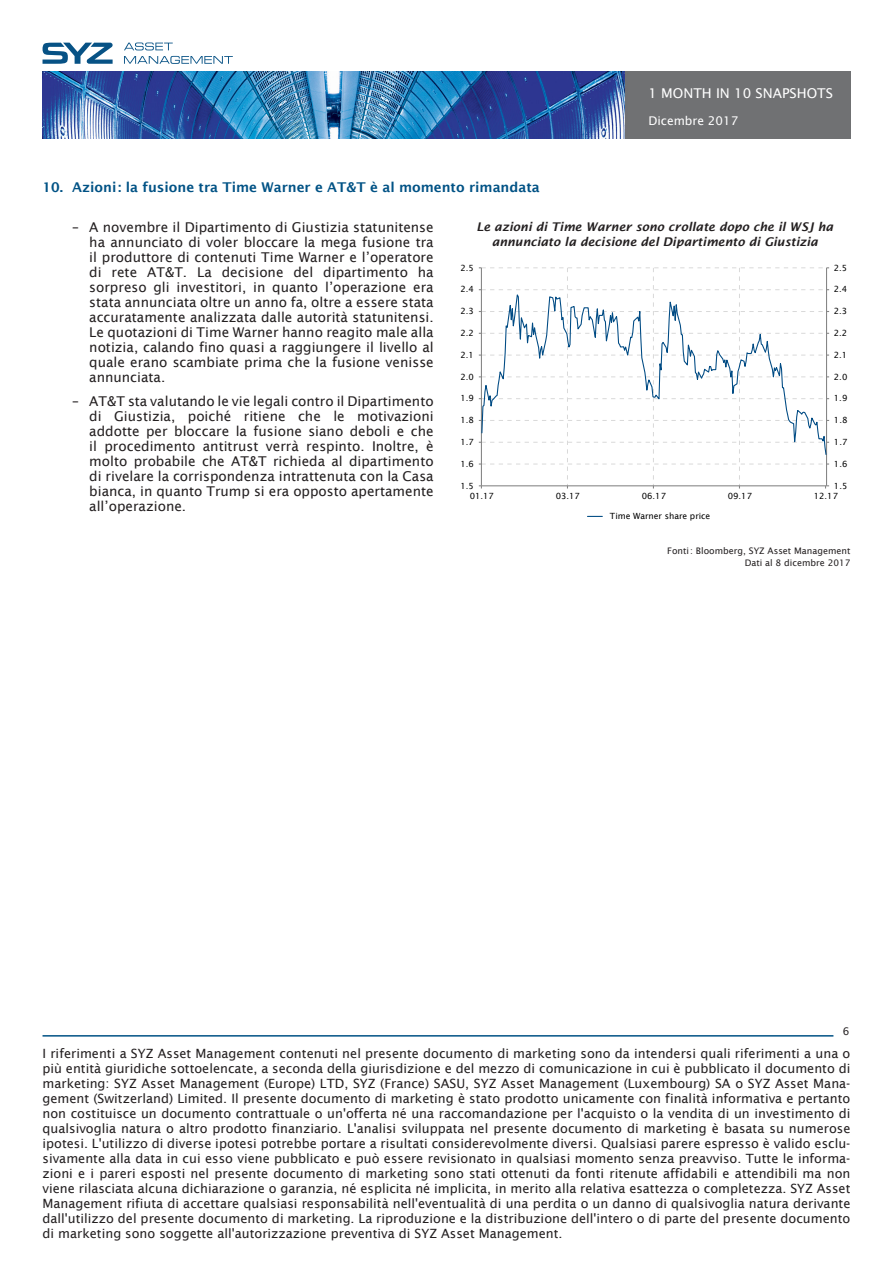
<style>
.page{position:relative;width:893px;height:1263px;background:#fff}
.page>*{position:absolute;margin:0;border:0;box-sizing:border-box;transform-origin:0 0}
.t1{font:13.5px/15px "Lucida Sans";color:#231f20;text-align:justify}
.t2{font:600 13.5px "Lucida Sans";color:#005285}
.t3{font:13.5px "Lucida Sans";color:#fff}
.t4{font:12.75px/15px "Lucida Sans";color:#231f20;text-align:justify}
.Graph_TITLES{font:italic 600 12px/15px "Lucida Sans";color:#231f20;text-align:center}
.t5{font:12px "Lucida Sans";color:#fff}
.PAGE_NUMBERING{font:10.5px "Lucida Sans";color:#231f20}
.Source_data{font:9px "Lucida Sans";color:#231f20}
.t6{font:8.55px "Lucida Sans";color:#000}
</style>
<div class="page">
<svg style="left:124px;top:43px;width:49px;height:7px"></svg>
<svg style="left:124px;top:56px;width:109px;height:8px"></svg>
<svg style="left:43px;top:43px;width:70px;height:21px"></svg>
<img style="left:43px;top:72px;width:807px;height:67px">
<hr style="left:43px;top:1035px;width:790px;height:1px;background:#005285">
<svg style="left:479px;top:267px;width:350px;height:221px"></svg>
<svg style="left:587px;top:516px;width:15px;height:1px"></svg>
<p class="t3" style="left:648px;top:85px;width:186px">1 MONTH IN 10 SNAPSHOTS</p>
<p class="t5" style="left:648px;top:114px;width:91px">Dicembre 2017</p>
<p class="t2" style="left:43px;top:180px;width:499px">10. Azioni: la fusione tra Time Warner e AT&amp;T è al momento rimandata</p>
<p class="t1" style="left:89px;top:220px;width:346px;text-indent:-17px">– A novembre il Dipartimento di Giustizia statunitense ha annunciato di voler bloccare la mega fusione tra il produttore di contenuti Time Warner e l’operatore di rete AT&amp;T. La decisione del dipartimento ha sorpreso gli investitori, in quanto l’operazione era stata annunciata oltre un anno fa, oltre a essere stata accuratamente analizzata dalle autorità statunitensi.<br>Le quotazioni di Time Warner hanno reagito male alla notizia, calando fino quasi a raggiungere il livello al quale erano scambiate prima che la fusione venisse annunciata.</p>
<p class="t1" style="left:89px;top:393px;width:346px;text-indent:-17px">– AT&amp;T sta valutando le vie legali contro il Dipartimento di Giustizia, poiché ritiene che le motivazioni addotte per bloccare la fusione siano deboli e che il procedimento antitrust verrà respinto. Inoltre, è molto probabile che AT&amp;T richieda al dipartimento di rivelare la corrispondenza intrattenuta con la Casa bianca, in quanto Trump si era opposto apertamente all’operazione.</p>
<p class="Graph_TITLES" style="left:476px;top:219px;width:358px">Le azioni di Time Warner sono crollate dopo che il WSJ ha annunciato la decisione del Dipartimento di Giustizia</p>
<p class="t6" style="left:460px;top:263px;width:15px">2.5</p>
<p class="t6" style="left:834px;top:263px;width:15px">2.5</p>
<p class="t6" style="left:460px;top:284px;width:15px">2.4</p>
<p class="t6" style="left:834px;top:284px;width:15px">2.4</p>
<p class="t6" style="left:460px;top:306px;width:15px">2.3</p>
<p class="t6" style="left:834px;top:306px;width:15px">2.3</p>
<p class="t6" style="left:460px;top:328px;width:15px">2.2</p>
<p class="t6" style="left:834px;top:328px;width:15px">2.2</p>
<p class="t6" style="left:460px;top:350px;width:15px">2.1</p>
<p class="t6" style="left:834px;top:350px;width:15px">2.1</p>
<p class="t6" style="left:834px;top:372px;width:15px">2.0</p>
<p class="t6" style="left:460px;top:372px;width:15px">2.0</p>
<p class="t6" style="left:460px;top:393px;width:15px">1.9</p>
<p class="t6" style="left:834px;top:393px;width:15px">1.9</p>
<p class="t6" style="left:460px;top:415px;width:15px">1.8</p>
<p class="t6" style="left:834px;top:415px;width:15px">1.8</p>
<p class="t6" style="left:834px;top:437px;width:15px">1.7</p>
<p class="t6" style="left:460px;top:437px;width:15px">1.7</p>
<p class="t6" style="left:460px;top:459px;width:15px">1.6</p>
<p class="t6" style="left:834px;top:459px;width:15px">1.6</p>
<p class="t6" style="left:460px;top:481px;width:15px">1.5</p>
<p class="t6" style="left:834px;top:481px;width:15px">1.5</p>
<p class="t6" style="left:470px;top:491px;width:26px">01.17</p>
<p class="t6" style="left:556px;top:491px;width:26px">03.17</p>
<p class="t6" style="left:642px;top:491px;width:26px">06.17</p>
<p class="t6" style="left:728px;top:491px;width:26px">09.17</p>
<p class="t6" style="left:814px;top:491px;width:26px">12.17</p>
<p class="t6" style="left:610px;top:511px;width:102px">Time Warner share price</p>
<p class="Source_data" style="left:667px;top:546px;width:185px">Fonti: Bloomberg, SYZ Asset Management</p>
<p class="Source_data" style="left:745px;top:558px;width:107px">Dati al 8 dicembre 2017</p>
<p class="PAGE_NUMBERING" style="left:843px;top:1026px;width:8px">6</p>
<p class="t4" style="left:43px;top:1045px;width:809px">I riferimenti a SYZ Asset Management contenuti nel presente documento di marketing sono da intendersi quali riferimenti a una o più entità giuridiche sottoelencate, a seconda della giurisdizione e del mezzo di comunicazione in cui è pubblicato il documento di marketing: SYZ Asset Management (Europe) LTD, SYZ (France) SASU, SYZ Asset Management (Luxembourg) SA o SYZ Asset Mana&shy;gement (Switzerland) Limited. Il presente documento di marketing è stato prodotto unicamente con finalità informativa e pertanto non costituisce un documento contrattuale o un'offerta né una raccomandazione per l'acquisto o la vendita di un investimento di qualsivoglia natura o altro prodotto finanziario. L'analisi sviluppata nel presente documento di marketing è basata su numerose ipotesi. L'utilizzo di diverse ipotesi potrebbe portare a risultati considerevolmente diversi. Qualsiasi parere espresso è valido esclu&shy;sivamente alla data in cui esso viene pubblicato e può essere revisionato in qualsiasi momento senza preavviso. Tutte le informa&shy;zioni e i pareri esposti nel presente documento di marketing sono stati ottenuti da fonti ritenute affidabili e attendibili ma non viene rilasciata alcuna dichiarazione o garanzia, né esplicita né implicita, in merito alla relativa esattezza o completezza. SYZ Asset Management rifiuta di accettare qualsiasi responsabilità nell'eventualità di una perdita o un danno di qualsivoglia natura derivante dall'utilizzo del presente documento di marketing. La riproduzione e la distribuzione dell'intero o di parte del presente documento di marketing sono soggette all'autorizzazione preventiva di SYZ Asset Management.</p>
</div>
